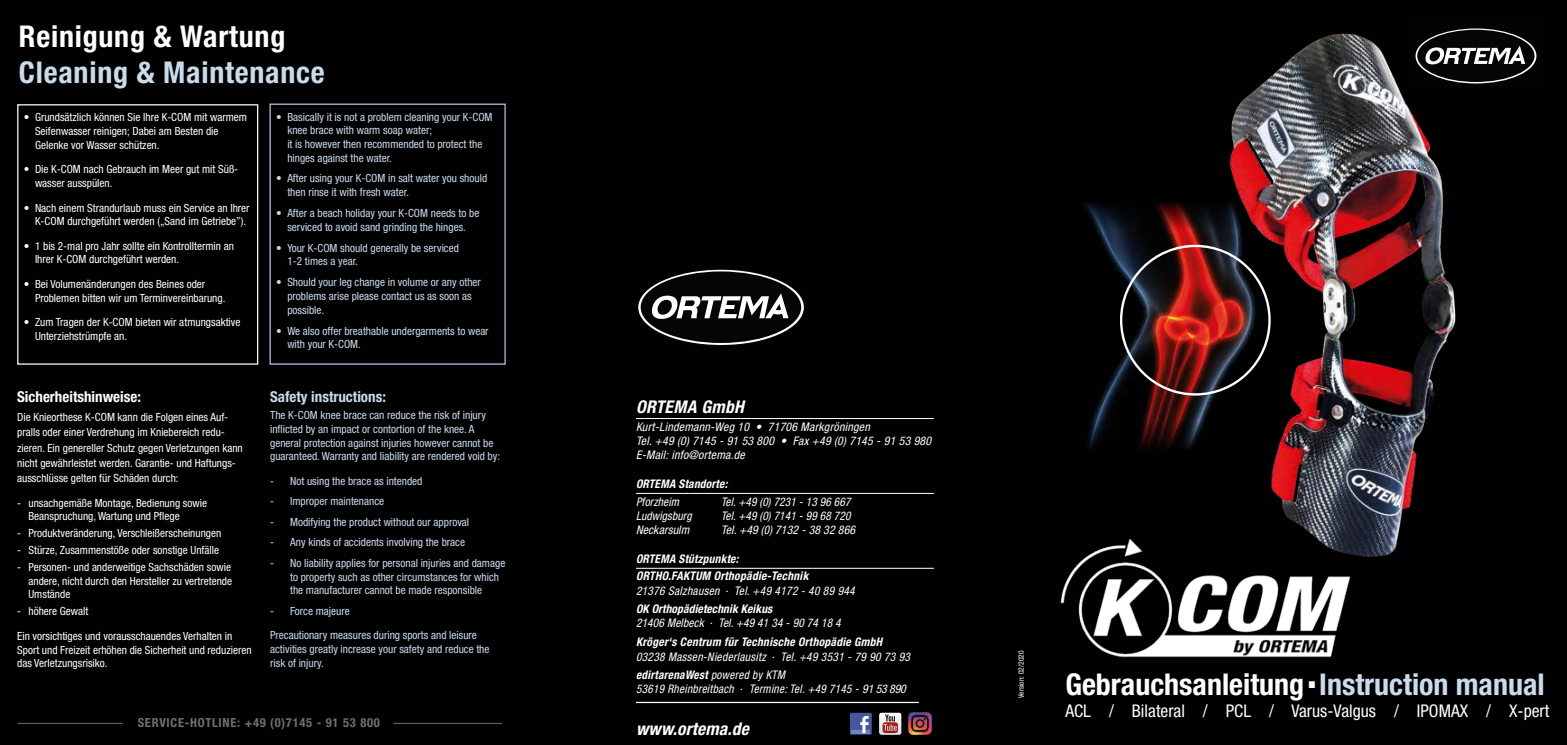
<style>
.page{position:relative;width:1567px;height:745px;background:#fff}
.page>*{position:absolute;margin:0;border:0;box-sizing:border-box;transform-origin:0 0}
.t1{font:700 condensed 30px "Helvetica Neue";color:#fff}
.t2{font:700 condensed 30px "Helvetica Neue";letter-spacing:.025em;color:#cadbec}
.t3{font:700 condensed 30px "Helvetica Neue";letter-spacing:.025em;color:#fff}
.t4{font:condensed 17.5px "Helvetica Neue";color:#fff}
.t5{font:italic 700 condensed 17.5px "Helvetica Neue";letter-spacing:.01em;color:#fff}
.t6{font:700 condensed 15px "Helvetica Neue";color:#fff}
.t7{font:700 condensed 15px "Helvetica Neue";color:#cadbec}
.t8{font:700 condensed 12.5px "Helvetica Neue";letter-spacing:.06em;color:#706f6f}
.t9{font:italic condensed 11.88px/14.2px "Helvetica Neue";letter-spacing:.02em;color:#fff}
.t10{font:italic 700 condensed 11.88px/19.6px "Helvetica Neue";letter-spacing:.025em;color:#fff}
.t11{font:italic 700 condensed 11.88px/17.8px "Helvetica Neue";letter-spacing:.025em;color:#fff;scale:.96 1}
.t12{font:italic condensed 11.88px "Helvetica Neue";letter-spacing:.02em;color:#fff;scale:.96 1}
.t13{font:italic condensed 11.88px "Helvetica Neue";letter-spacing:.02em;color:#fff;scale:.95 1}
.t14{font:condensed 11.25px/13.8px "Helvetica Neue";color:#fff}
.t15{font:condensed 11.25px/13.8px "Helvetica Neue";color:#cadbec}
.t16{font:condensed 7.5px "Helvetica Neue";color:#fff}
.s1{font-weight:700}
.s2{font-weight:400}
.s3{color:#cadbec}
</style>
<div class="page">
<div style="left:0;top:0;width:1566px;height:744px;background:#010102"></div>
<img style="left:1085px;top:202px;width:128px;height:247px">
<img style="left:1213px;top:33px;width:243px;height:524px">
<hr style="left:393px;top:722px;width:109px;height:1px;background:#706f6f">
<hr style="left:18px;top:722px;width:105px;height:1px;background:#706f6f">
<div style="left:1408px;top:18px;width:135px;height:69px;background:#020304"></div>
<svg style="left:1414px;top:27px;width:123px;height:57px"></svg>
<svg style="left:1415px;top:28px;width:121px;height:55px"></svg>
<div style="left:1416px;top:30px;width:118px;height:52px;background:#040505;border-radius:50%"></div>
<svg style="left:1425px;top:46px;width:99px;height:18px"></svg>
<svg style="left:637px;top:268px;width:168px;height:78px"></svg>
<svg style="left:638px;top:269px;width:165px;height:76px"></svg>
<div style="left:640px;top:271px;width:161px;height:72px;background:#040505;border-radius:50%"></div>
<svg style="left:652px;top:293px;width:136px;height:26px"></svg>
<img style="left:1060px;top:539px;width:308px;height:119px">
<div style="left:17px;top:104px;width:241px;height:260px;border:1px solid #fff"></div>
<div style="left:269px;top:103px;width:236px;height:261px;border:1px solid #afc9e1"></div>
<hr style="left:636px;top:701px;width:282px;height:1px;background:#fff">
<hr style="left:636px;top:418px;width:297px;height:1px;background:#fff">
<hr style="left:636px;top:493px;width:297px;height:1px;background:#fff">
<hr style="left:636px;top:567px;width:297px;height:1px;background:#fff">
<div style="left:879px;top:712px;width:22px;height:22px;background:#dddcde;border-radius:2px"></div>
<svg style="left:879px;top:712px;width:22px;height:21px"></svg>
<div style="left:849px;top:712px;width:22px;height:22px;background:#43599c"></div>
<hr style="left:851px;top:729px;width:19px;height:3px;background:#6e84b8">
<svg style="left:860px;top:716px;width:8px;height:16px"></svg>
<img style="left:908px;top:712px;width:23px;height:22px">
<h1 class="t3" style="left:19px;top:18px;width:268px">Reinigung &amp; Wartung</h1>
<h1 class="t2" style="left:19px;top:54px;width:307px">Cleaning &amp; Maintenance</h1>
<p class="t14" style="left:35px;top:110px;width:213px;text-indent:-11px">• Grundsätzlich können Sie Ihre K-COM mit warmem<br>Seifenwasser reinigen; Dabei am Besten die<br>Gelenke vor Wasser schützen.</p>
<p class="t14" style="left:35px;top:162px;width:205px;text-indent:-11px">• Die K-COM nach Gebrauch im Meer gut mit Süß&shy;wasser ausspülen.</p>
<p class="t14" style="left:24px;top:200px;width:227px;text-align:right">• Nach einem Strandurlaub muss ein Service an Ihrer<br>K-COM durchgeführt werden („Sand im Getriebe”).</p>
<p class="t14" style="left:35px;top:238px;width:200px;text-indent:-11px">• 1 bis 2-mal pro Jahr sollte ein Kontrolltermin an<br>Ihrer K-COM durchgeführt werden.</p>
<p class="t14" style="left:35px;top:277px;width:192px;text-indent:-11px">• Bei Volumenänderungen des Beines oder<br>Problemen bitten wir um Terminvereinbarung.</p>
<p class="t14" style="left:35px;top:315px;width:207px;text-indent:-11px">• Zum Tragen der K-COM bieten wir atmungsaktive<br>Unterziehstrümpfe an.</p>
<h3 class="t6" style="left:17px;top:387px;width:125px">Sicherheitshinweise:</h3>
<p class="t14" style="left:17px;top:409px;width:227px;line-height:15.4px">Die Knieorthese K-COM kann die Folgen eines Auf&shy;pralls oder einer Verdrehung im Kniebereich redu&shy;zieren. Ein genereller Schutz gegen Verletzungen kann nicht gewährleistet werden. Garantie- und Haftungs&shy;ausschlüsse gelten für Schäden durch:</p>
<p class="t14" style="left:28px;top:495px;width:180px;text-indent:-11px">- unsachgemäße Montage, Bedienung sowie<br>Beanspruchung, Wartung und Pflege</p>
<p class="t14" style="left:17px;top:526px;width:206px">- Produktveränderung, Verschleißerscheinungen</p>
<p class="t14" style="left:17px;top:543px;width:203px">- Stürze, Zusammenstöße oder sonstige Unfälle</p>
<p class="t14" style="left:28px;top:560px;width:205px;text-align:justify;text-indent:-11px">- Personen- und anderweitige Sachschäden sowie andere, nicht durch den Hersteller zu vertretende Umstände</p>
<p class="t14" style="left:17px;top:598px;width:217px;line-height:24.4px">- höhere Gewalt<br>Ein vorsichtiges und vorausschauendes Verhalten in</p>
<p class="t14" style="left:17px;top:642px;width:236px">Sport und Freizeit erhöhen die Sicherheit und reduzieren das Verletzungsrisiko.</p>
<p class="t15" style="left:287px;top:110px;width:207px;text-indent:-11px">• Basically it is not a problem cleaning your K-COM knee brace with warm soap water;<br>it is however then recommended to protect the hinges against the water.</p>
<p class="t15" style="left:287px;top:171px;width:201px;text-indent:-11px">• After using your K-COM in salt water you should then rinse it with fresh water.</p>
<p class="t15" style="left:276px;top:206px;width:205px;text-align:center">• After a beach holiday your K-COM needs to be serviced to avoid sand grinding the hinges.</p>
<p class="t15" style="left:287px;top:240px;width:173px;text-indent:-11px">• Your K-COM should generally be serviced<br>1-2 times a year.</p>
<p class="t15" style="left:287px;top:275px;width:195px;text-indent:-11px">• Should your leg change in volume or any other problems arise please contact us as soon as possible.</p>
<p class="t15" style="left:287px;top:323px;width:203px;text-indent:-11px">• We also offer breathable undergarments to wear with your K-COM.</p>
<h3 class="t7" style="left:270px;top:387px;width:117px">Safety instructions:</h3>
<p class="t15" style="left:270px;top:408px;width:231px">The K-COM knee brace can reduce the risk of injury inflicted by an impact or contortion of the knee. A general protection against injuries however cannot be guaranteed. Warranty and liability are rendered void by:</p>
<p class="t15" style="left:270px;top:473px;width:154px">- Not using the brace as intended</p>
<p class="t15" style="left:270px;top:494px;width:115px">- Improper maintenance</p>
<p class="t15" style="left:270px;top:514px;width:200px">- Modifying the product without our approval</p>
<p class="t15" style="left:270px;top:535px;width:196px">- Any kinds of accidents involving the brace</p>
<p class="t15" style="left:290px;top:555px;width:217px;text-indent:-20px">- No liability applies for personal injuries and damage to property such as other circumstances for which the manufacturer cannot be made responsible</p>
<p class="t15" style="left:270px;top:598px;width:208px;line-height:24.4px">- Force majeure<br>Precautionary measures during sports and leisure</p>
<p class="t15" style="left:270px;top:641px;width:221px">activities greatly increase your safety and reduce the risk of injury.</p>
<p class="t8" style="left:138px;top:714px;width:244px">SERVICE-HOTLINE: +49 (0)7145 - 91 53 800</p>
<h2 class="t5" style="left:636px;top:396px;width:109px">ORTEMA GmbH</h2>
<p class="t9" style="left:636px;top:419px;width:297px">Kurt-Lindemann-Weg 10 • 71706 Markgröningen<br>Tel. +49 (0) 7145 - 91 53 800 • Fax +49 (0) 7145 - 91 53 980<br>E-Mail: info@ortema.de</p>
<p class="t11" style="left:636px;top:474px;width:97px">ORTEMA Standorte:</p>
<p class="t12" style="left:636px;top:494px;width:46px">Pforzheim</p>
<p class="t12" style="left:721px;top:494px;width:136px">Tel. +49 (0) 7231 - 13 96 667</p>
<p class="t12" style="left:636px;top:508px;width:59px">Ludwigsburg</p>
<p class="t12" style="left:721px;top:508px;width:136px">Tel. +49 (0) 7141 - 99 68 720</p>
<p class="t9" style="left:636px;top:522px;width:55px">Neckarsulm</p>
<p class="t9" style="left:721px;top:522px;width:136px">Tel. +49 (0) 7132 - 38 32 866</p>
<p class="t11" style="left:636px;top:549px;width:181px">ORTEMA Stützpunkte:<br>ORTHO.FAKTUM Orthopädie-Technik</p>
<p class="t9" style="left:636px;top:581px;width:220px;line-height:17.8px">21376 Salzhausen <sup>.</sup> Tel. +49 4172 - 40 89 944<br><span class="s1">OK Orthopädietechnik Keikus</span></p>
<p class="t10" style="left:636px;top:612px;width:248px"><span class="s2">21406 Melbeck</span> <sup>.</sup> <span class="s2">Tel. +49 41 34 - 90 74 18 4<br></span>Kröger‘s Centrum für Technische Orthopädie GmbH</p>
<p class="t9" style="left:636px;top:647px;width:275px;line-height:17.8px">03238 Massen-Niederlausitz <sup>.</sup> Tel. +49 3531 - 79 90 73 93 <span class="s1">edirtarenaWest</span> powered by KTM</p>
<p class="t13" style="left:636px;top:681px;width:285px">53619 Rheinbreitbach <sup>.</sup> Termine: Tel. +49 7145 - 91 53 890</p>
<h2 class="t5" style="left:636px;top:717px;width:114px">www.ortema.de</h2>
<p class="t16" style="left:1016px;top:697px;width:49px;rotate:-90deg">Version: 02/2020</p>
<h1 class="t1" style="left:1065px;top:665px;width:481px">Gebrauchsanleitung<sup>.</sup><span class="s3">Instruction manual</span></h1>
<h2 class="t4" style="left:1065px;top:700px;width:485px">ACL / Bilateral / PCL / Varus-Valgus / IPOMAX / X-pert</h2>
</div>
